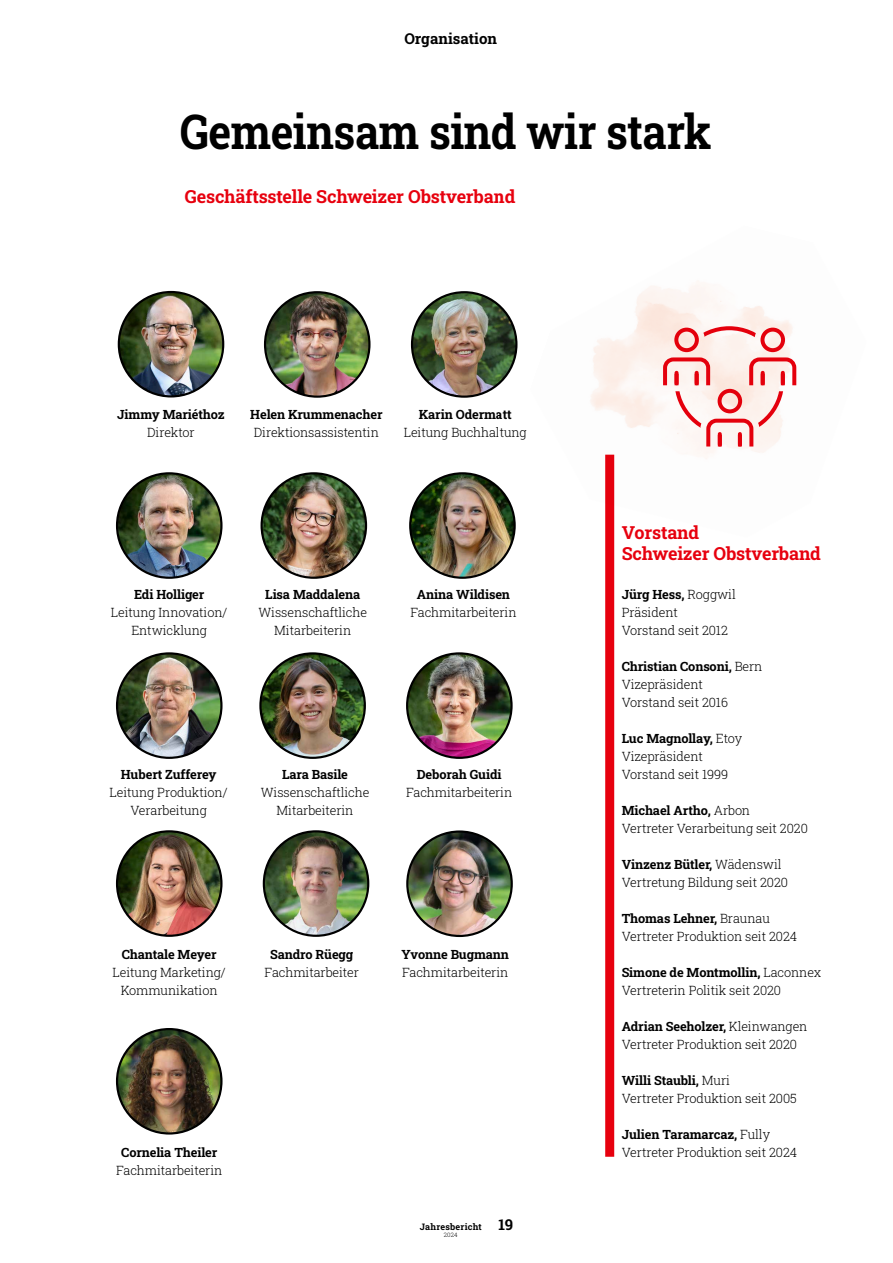
<style>
.page{position:relative;width:893px;height:1263px;background:#fff}
.page>*{position:absolute;margin:0;border:0;box-sizing:border-box;transform-origin:0 0}
.t1{font:700 48px "Roboto Slab";letter-spacing:-.01em;color:#000;scale:.9 1}
.t2{font:700 18px/21px "Roboto Slab";letter-spacing:-.01em;color:#e7000e}
.t3{font:700 15px "Roboto Slab";color:#000}
.t4{font:300 12.75px/18px "Roboto Slab";letter-spacing:-.01em;color:#000}
.t5{font:700 12.75px "Roboto Slab";letter-spacing:-.01em;color:#000}
.t6{font:700 9px "Roboto Slab";letter-spacing:.02em;color:#000}
.t7{font:300 6px "Roboto Slab";color:#000}
.s1{font-weight:700}
</style>
<div class="page">
<div style="left:605px;top:455px;width:9px;height:702px;background:#e7000e"></div>
<img style="left:117px;top:473px;width:104px;height:105px;border-radius:52px">
<div style="left:116px;top:472px;width:107px;height:107px;border:2px solid #000;border-radius:50%"></div>
<img style="left:412px;top:292px;width:104px;height:105px;border-radius:52px">
<div style="left:411px;top:291px;width:106px;height:107px;border:2px solid #000;border-radius:50%"></div>
<img style="left:262px;top:473px;width:104px;height:105px;border-radius:52px">
<div style="left:261px;top:472px;width:106px;height:107px;border:2px solid #000;border-radius:50%"></div>
<img style="left:264px;top:831px;width:104px;height:105px;border-radius:52px">
<div style="left:263px;top:830px;width:106px;height:107px;border:2px solid #000;border-radius:50%"></div>
<img style="left:117px;top:1029px;width:104px;height:104px;border-radius:52px">
<div style="left:116px;top:1028px;width:107px;height:106px;border:2px solid #000;border-radius:50%"></div>
<img style="left:410px;top:473px;width:105px;height:105px;border-radius:52px">
<div style="left:409px;top:472px;width:107px;height:107px;border:2px solid #000;border-radius:50%"></div>
<img style="left:265px;top:292px;width:104px;height:105px;border-radius:52px">
<div style="left:264px;top:291px;width:107px;height:107px;border:2px solid #000;border-radius:50%"></div>
<img style="left:119px;top:292px;width:104px;height:104px;border-radius:52px">
<div style="left:118px;top:291px;width:106px;height:106px;border:2px solid #000;border-radius:50%"></div>
<img style="left:407px;top:653px;width:104px;height:105px;border-radius:51px">
<div style="left:406px;top:652px;width:107px;height:107px;border:2px solid #000;border-radius:50%"></div>
<img style="left:117px;top:653px;width:104px;height:105px;border-radius:52px">
<div style="left:116px;top:652px;width:107px;height:107px;border:2px solid #000;border-radius:50%"></div>
<img style="left:260px;top:653px;width:105px;height:105px;border-radius:52px">
<div style="left:259px;top:652px;width:107px;height:107px;border:2px solid #000;border-radius:50%"></div>
<img style="left:117px;top:831px;width:104px;height:105px;border-radius:52px">
<div style="left:116px;top:830px;width:107px;height:107px;border:2px solid #000;border-radius:50%"></div>
<img style="left:407px;top:831px;width:105px;height:105px;border-radius:52px">
<div style="left:406px;top:830px;width:107px;height:107px;border:2px solid #000;border-radius:50%"></div>
<img style="left:590px;top:281px;width:207px;height:256px">
<p class="t3" style="left:404px;top:28px;width:94px">Organisation</p>
<h1 class="t1" style="left:180px;top:98px;width:592px">Gemeinsam sind wir stark</h1>
<h2 class="t2" style="left:185px;top:185px;width:332px">Geschäftsstelle Schweizer Obstverband</h2>
<p class="t5" style="left:117px;top:405px;width:109px">Jimmy Mariéthoz</p>
<p class="t4" style="left:147px;top:423px;width:49px">Direktor</p>
<p class="t5" style="left:250px;top:405px;width:134px">Helen Krummenacher</p>
<p class="t4" style="left:254px;top:423px;width:127px">Direktionsassistentin</p>
<p class="t5" style="left:419px;top:405px;width:94px">Karin Odermatt</p>
<p class="t4" style="left:404px;top:423px;width:125px">Leitung Buchhaltung</p>
<p class="t5" style="left:134px;top:585px;width:72px">Edi Holliger</p>
<p class="t4" style="left:111px;top:603px;width:118px;text-align:center">Leitung Innovation/<br>Entwicklung</p>
<p class="t5" style="left:265px;top:585px;width:96px">Lisa Maddalena</p>
<p class="t4" style="left:259px;top:603px;width:110px;text-align:center">Wissenschaftliche<br>Mitarbeiterin</p>
<p class="t5" style="left:417px;top:585px;width:95px">Anina Wildisen</p>
<p class="t4" style="left:410px;top:603px;width:108px">Fachmitarbeiterin</p>
<p class="t5" style="left:121px;top:765px;width:97px">Hubert Zufferey</p>
<p class="t4" style="left:110px;top:783px;width:120px;text-align:center">Leitung Produktion/<br>Verarbeitung</p>
<p class="t5" style="left:282px;top:765px;width:67px">Lara Basile</p>
<p class="t4" style="left:261px;top:783px;width:110px;text-align:center">Wissenschaftliche<br>Mitarbeiterin</p>
<p class="t5" style="left:417px;top:765px;width:86px">Deborah Guidi</p>
<p class="t4" style="left:406px;top:783px;width:108px">Fachmitarbeiterin</p>
<p class="t5" style="left:122px;top:945px;width:96px">Chantale Meyer</p>
<p class="t4" style="left:113px;top:963px;width:115px;text-align:center">Leitung Marketing/<br>Kommunikation</p>
<p class="t5" style="left:270px;top:945px;width:85px">Sandro Rüegg</p>
<p class="t4" style="left:265px;top:963px;width:96px">Fachmitarbeiter</p>
<p class="t5" style="left:401px;top:945px;width:109px">Yvonne Bugmann</p>
<p class="t4" style="left:402px;top:963px;width:108px">Fachmitarbeiterin</p>
<p class="t5" style="left:121px;top:1143px;width:98px">Cornelia Theiler</p>
<p class="t4" style="left:116px;top:1161px;width:108px">Fachmitarbeiterin</p>
<p class="t6" style="left:420px;top:1220px;width:63px">Jahresbericht</p>
<p class="t7" style="left:444px;top:1231px;width:15px">2024</p>
<p class="t3" style="left:498px;top:1214px;width:16px">19</p>
<h2 class="t2" style="left:622px;top:521px;width:201px">Vorstand<br>Schweizer Obstverband</h2>
<p class="t4" style="left:622px;top:585px;width:116px"><span class="s1">Jürg Hess,</span> Roggwil<br>Präsident<br>Vorstand seit 2012</p>
<p class="t4" style="left:622px;top:657px;width:142px"><span class="s1">Christian Consoni,</span> Bern<br>Vizepräsident<br>Vorstand seit 2016</p>
<p class="t4" style="left:622px;top:729px;width:122px"><span class="s1">Luc Magnollay,</span> Etoy<br>Vizepräsident<br>Vorstand seit 1999</p>
<p class="t4" style="left:622px;top:801px;width:188px"><span class="s1">Michael Artho,</span> Arbon<br>Vertreter Verarbeitung seit 2020</p>
<p class="t4" style="left:622px;top:855px;width:168px"><span class="s1">Vinzenz Bütler,</span> Wädenswil<br>Vertretung Bildung seit 2020</p>
<p class="t4" style="left:622px;top:909px;width:177px"><span class="s1">Thomas Lehner,</span> Braunau<br>Vertreter Produktion seit 2024</p>
<p class="t4" style="left:622px;top:963px;width:201px"><span class="s1">Simone de Montmollin,</span> Laconnex<br>Vertreterin Politik seit 2020</p>
<p class="t4" style="left:622px;top:1017px;width:187px"><span class="s1">Adrian Seeholzer,</span> Kleinwangen<br>Vertreter Produktion seit 2020</p>
<p class="t4" style="left:622px;top:1071px;width:177px"><span class="s1">Willi Staubli,</span> Muri<br>Vertreter Produktion seit 2005</p>
<p class="t4" style="left:622px;top:1125px;width:177px"><span class="s1">Julien Taramarcaz,</span> Fully<br>Vertreter Produktion seit 2024</p>
</div>
